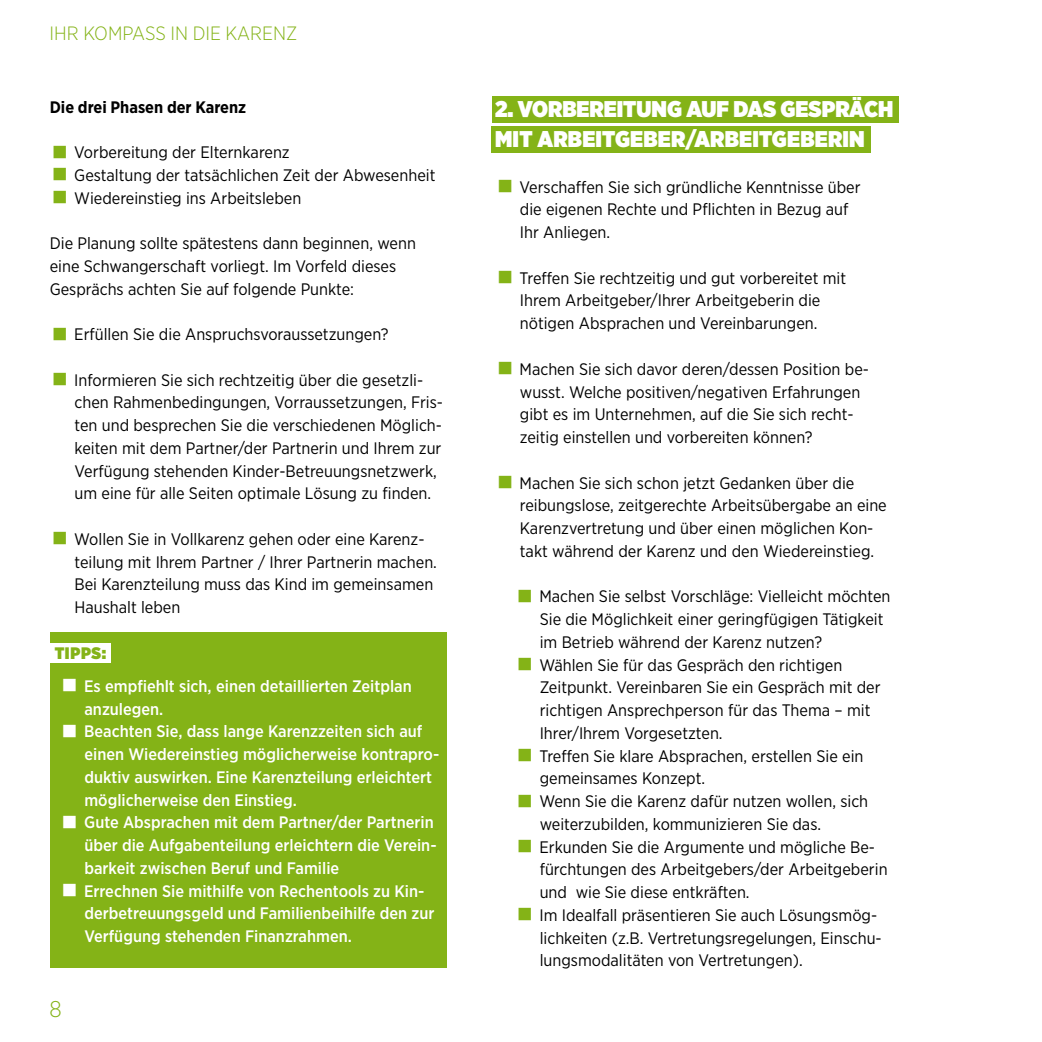
<style>
.page{position:relative;width:1042px;height:1042px;background:#fff}
.page>*{position:absolute;margin:0;border:0;box-sizing:border-box;transform-origin:0 0}
.t1{font:900 22.75px/29.8px "Gotham Narrow";color:#fff}
.t2{font:300 22.75px "Gotham Narrow";color:#84b317}
.t3{font:300 19.25px "Gotham Narrow";color:#84b317}
.t4{font:16.62px/22.8px "Gotham Narrow";color:#000}
.t5{font:500 16.62px/22.8px "Gotham Narrow";color:#fff}
.t6{font:700 16.62px "Gotham Narrow";color:#000}
.t7{font:900 16.62px "Gotham Narrow";color:#84b317}
</style>
<div class="page">
<div style="left:50px;top:632px;width:397px;height:335px;background:#84b317"></div>
<div style="left:48px;top:643px;width:63px;height:19px;background:#fff"></div>
<div style="left:492px;top:96px;width:406px;height:26px;background:#84b317"></div>
<div style="left:492px;top:126px;width:379px;height:26px;background:#84b317"></div>
<p class="t3" style="left:50px;top:22px;width:249px">IHR KOMPASS I N DI E KARENZ</p>
<p class="t6" style="left:50px;top:96px;width:198px">Die drei Phasen der Karenz</p>
<p class="t4" style="left:74px;top:140px;width:363px">Vorbereitung der Elternkarenz<br>Gestaltung der tatsächlichen Zeit der Abwesenheit<br>Wiedereinstieg ins Arbeitsleben</p>
<p class="t4" style="left:50px;top:231px;width:368px">Die Planung sollte spätestens dann beginnen, wenn eine Schwangerschaft vorliegt. Im Vorfeld dieses<br>Gesprächs achten Sie auf folgende Punkte:</p>
<p class="t4" style="left:74px;top:322px;width:316px">Erfüllen Sie die Anspruchsvoraussetzungen?</p>
<p class="t4" style="left:74px;top:368px;width:370px">Informieren Sie sich rechtzeitig über die gesetzli&shy;chen Rahmenbedingungen, Vorraussetzungen, Fris&shy;ten und besprechen Sie die verschiedenen Möglich&shy;keiten mit dem Partner/der Partnerin und Ihrem zur Verfügung stehenden Kinder-Betreuungsnetzwerk, um eine für alle Seiten optimale Lösung zu finden.</p>
<p class="t4" style="left:74px;top:527px;width:364px">Wollen Sie in Vollkarenz gehen oder eine Karenz&shy;teilung mit Ihrem Partner / Ihrer Partnerin machen.<br>Bei Karenzteilung muss das Kind im gemeinsamen Haushalt leben</p>
<p class="t7" style="left:55px;top:641px;width:53px">TIPPS:</p>
<p class="t5" style="left:84px;top:674px;width:357px">Es empfiehlt sich, einen detaillierten Zeitplan anzulegen.<br>Beachten Sie, dass lange Karenzzeiten sich auf einen Wiedereinstieg möglicherweise kontrapro&shy;duktiv auswirken. Eine Karenzteilung erleichtert möglicherweise den Einstieg.<br>Gute Absprachen mit dem Partner/der Partnerin über die Aufgabenteilung erleichtern die Verein&shy;barkeit zwischen Beruf und Familie<br>Errechnen Sie mithilfe von Rechentools zu Kin&shy;derbetreuungsgeld und Familienbeihilfe den zur Verfügung stehenden Finanzrahmen.</p>
<h1 class="t2" style="left:50px;top:995px;width:14px">8</h1>
<h1 class="t1" style="left:495px;top:94px;width:400px">2. VORBEREITUNG AUF DAS GESPRÄCH<br>MIT ARBEITGEBER/ARBEITGEBERIN</h1>
<p class="t4" style="left:519px;top:175px;width:342px">Verschaffen Sie sich gründliche Kenntnisse über die eigenen Rechte und Pflichten in Bezug auf<br>Ihr Anliegen.</p>
<p class="t4" style="left:519px;top:266px;width:328px">Treffen Sie rechtzeitig und gut vorbereitet mit<br>Ihrem Arbeitgeber/Ihrer Arbeitgeberin die nötigen Absprachen und Vereinbarungen.</p>
<p class="t4" style="left:519px;top:357px;width:351px">Machen Sie sich davor deren/dessen Position be&shy;wusst. Welche positiven/negativen Erfahrungen gibt es im Unternehmen, auf die Sie sich recht&shy;zeitig einstellen und vorbereiten können?</p>
<p class="t4" style="left:519px;top:471px;width:369px">Machen Sie sich schon jetzt Gedanken über die reibungslose, zeitgerechte Arbeitsübergabe an eine Karenzvertretung und über einen möglichen Kon&shy;takt während der Karenz und den Wiedereinstieg.</p>
<p class="t4" style="left:539px;top:585px;width:352px">Machen Sie selbst Vorschläge: Vielleicht möchten Sie die Möglichkeit einer geringfügigen Tätigkeit im Betrieb während der Karenz nutzen?<br>Wählen Sie für das Gespräch den richtigen Zeitpunkt. Vereinbaren Sie ein Gespräch mit der richtigen Ansprechperson für das Thema – mit Ihrer/Ihrem Vorgesetzten.<br>Treffen Sie klare Absprachen, erstellen Sie ein gemeinsames Konzept.<br>Wenn Sie die Karenz dafür nutzen wollen, sich weiterzubilden, kommunizieren Sie das.<br>Erkunden Sie die Argumente und mögliche Be&shy;fürchtungen des Arbeitgebers/der Arbeitgeberin und wie Sie diese entkräften.<br>Im Idealfall präsentieren Sie auch Lösungsmög&shy;lichkeiten (z.B. Vertretungsregelungen, Einschu&shy;lungsmodalitäten von Vertretungen).</p>
</div>
